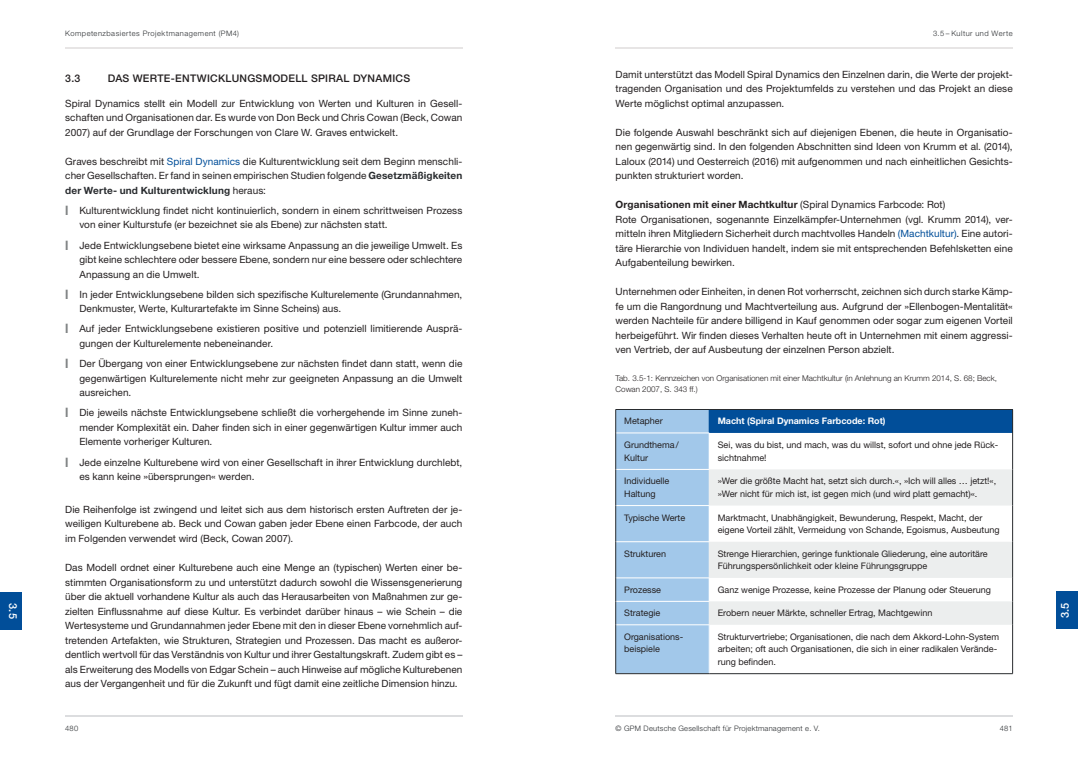
<style>
.page{position:relative;width:1078px;height:766px;background:#fff}
.page>*{position:absolute;margin:0;border:0;box-sizing:border-box;transform-origin:0 0}
.t1{font:500 11px "Helvetica Neue LT Std";color:#fff}
.t2{font:500 10.5px "Helvetica Neue LT Std";letter-spacing:.025em;color:#231f20}
.Fließ_ohne_Einzug{font:10px/14.5px "Helvetica Neue LT Std";letter-spacing:.005em;color:#231f20;text-align:justify}
.Fließ_ohne_Einzug_oh{font:10px/14.5px "Helvetica Neue LT Std";letter-spacing:.005em;color:#231f20;text-align:justify}
.Fließ_ohne_Einzug-2{font:700 10px "Helvetica Neue LT Std";letter-spacing:.015em;color:#231f20}
.Tabelle{font:9px/12.7px "Helvetica Neue LT Std";color:#231f20}
.Tabelle_Kopf{font:700 9px "Helvetica Neue LT Std";color:#fff}
.Bildüberschrift_Tabe{font:300 8px/11px "Helvetica Neue LT Std";color:#231f20}
.t3{font:300 7.5px "Helvetica Neue LT Std";letter-spacing:.065em;color:#292c2f}
.t4{font:300 7.5px "Helvetica Neue LT Std";letter-spacing:.045em;color:#292c2f}
.s1{font-weight:400}
.s2{color:#014e99}
.s3{font-weight:700;color:#292c2f}
.s4{font-weight:700;font-size:13px;color:#808384}
</style>
<div class="page">
<hr style="left:65px;top:714px;width:397px;height:2px;background:#dcdddf">
<hr style="left:65px;top:47px;width:397px;height:2px;background:#e7e5e5">
<hr style="left:615px;top:47px;width:397px;height:2px;background:#e7e5e5">
<div style="left:0;top:592px;width:22px;height:37px;background:#014e99"></div>
<div style="left:1056px;top:591px;width:21px;height:38px;background:#014e99"></div>
<hr style="left:615px;top:714px;width:397px;height:2px;background:#dcdddf">
<div style="left:709px;top:409px;width:303px;height:24px;background:#014e99"></div>
<svg style="left:709px;top:469px;width:303px;height:155px;fill:#eceeee"></svg>
<hr style="left:709px;top:409px;width:303px;height:1px;background:#292c2f">
<svg style="left:1012px;top:409px;width:1px;height:24px"></svg>
<hr style="left:1012px;top:433px;width:1px;height:36px;background:#292c2f">
<hr style="left:1012px;top:469px;width:1px;height:36px;background:#292c2f">
<hr style="left:1012px;top:505px;width:1px;height:36px;background:#292c2f">
<hr style="left:1012px;top:541px;width:1px;height:36px;background:#292c2f">
<div style="left:615px;top:409px;width:94px;height:264px;background:#a2c8ea"></div>
<svg style="left:1012px;top:577px;width:1px;height:47px"></svg>
<hr style="left:615px;top:624px;width:1px;height:49px;background:#292c2f">
<hr style="left:1012px;top:624px;width:1px;height:49px;background:#292c2f">
<hr style="left:615px;top:673px;width:94px;height:1px;background:#292c2f">
<hr style="left:709px;top:673px;width:303px;height:1px;background:#292c2f">
<p class="t3" style="left:65px;top:29px;width:175px">Kompetenzbasiertes Projektmanagement (PM4)</p>
<p class="t3" style="left:932px;top:29px;width:81px">3.5 – Kultur und Werte</p>
<p class="Fließ_ohne_Einzug" style="left:615px;top:67px;width:398px">Damit unterstützt das Modell Spiral Dynamics den Einzelnen darin, die Werte der projekt&shy;tragenden Organisation und des Projektumfelds zu verstehen und das Projekt an diese Werte möglichst optimal anzupassen.</p>
<p class="Fließ_ohne_Einzug" style="left:615px;top:125px;width:398px">Die folgende Auswahl beschränkt sich auf diejenigen Ebenen, die heute in Organisatio&shy;nen gegenwärtig sind. In den folgenden Abschnitten sind Ideen von Krumm et al. (2014), Laloux (2014) und Oesterreich (2016) mit aufgenommen und nach einheitlichen Gesichts&shy;punkten strukturiert worden.</p>
<p class="Fließ_ohne_Einzug-2" style="left:615px;top:198px;width:331px">Organisationen mit einer Machtkultur <span class="s1">(Spiral Dynamics Farbcode: Rot)</span></p>
<p class="Fließ_ohne_Einzug_oh" style="left:615px;top:212px;width:398px">Rote Organisationen, sogenannte Einzelkämpfer-Unternehmen (vgl. Krumm 2014), ver&shy;mitteln ihren Mitgliedern Sicherheit durch machtvolles Handeln <span class="s2">(Machtkultur)</span>. Eine autori&shy;täre Hierarchie von Individuen handelt, indem sie mit entsprechenden Befehlsketten eine Aufgabenteilung bewirken.</p>
<p class="Fließ_ohne_Einzug" style="left:615px;top:284px;width:398px">Unternehmen oder Einheiten, in denen Rot vorherrscht, zeichnen sich durch starke Kämp&shy;fe um die Rangordnung und Machtverteilung aus. Aufgrund der »Ellenbogen-Mentalität« werden Nachteile für andere billigend in Kauf genommen oder sogar zum eigenen Vorteil herbeigeführt. Wir finden dieses Verhalten heute oft in Unternehmen mit einem aggressi&shy;ven Vertrieb, der auf Ausbeutung der einzelnen Person abzielt.</p>
<p class="Bildüberschrift_Tabe" style="left:615px;top:373px;width:383px">Tab. 3.5-1: Kennzeichen von Organisationen mit einer Machtkultur (in Anlehnung an Krumm 2014, S. 68; Beck,<br>Cowan 2007, S. 343 ff.)</p>
<p class="Tabelle" style="left:624px;top:414px;width:40px">Metapher</p>
<p class="Tabelle_Kopf" style="left:717px;top:415px;width:169px">Macht (Spiral Dynamics Farbcode: Rot)</p>
<p class="Tabelle" style="left:624px;top:438px;width:56px">Grundthema/<br>Kultur</p>
<p class="Tabelle" style="left:717px;top:438px;width:282px">Sei, was du bist, und mach, was du willst, sofort und ohne jede Rück&shy;sichtnahme!</p>
<p class="Tabelle" style="left:624px;top:474px;width:47px">Individuelle<br>Haltung</p>
<p class="Tabelle" style="left:717px;top:474px;width:280px">»Wer die größte Macht hat, setzt sich durch.«, »Ich will alles … jetzt!«, »Wer nicht für mich ist, ist gegen mich (und wird platt gemacht)«.</p>
<p class="Tabelle" style="left:624px;top:510px;width:62px">Typische Werte</p>
<p class="Tabelle" style="left:717px;top:510px;width:283px">Marktmacht, Unabhängigkeit, Bewunderung, Respekt, Macht, der eigene Vorteil zählt, Vermeidung von Schande, Egoismus, Ausbeutung</p>
<p class="Tabelle" style="left:624px;top:547px;width:43px">Strukturen</p>
<p class="Tabelle" style="left:717px;top:547px;width:271px">Strenge Hierarchien, geringe funktionale Gliederung, eine autoritäre<br>Führungspersönlichkeit oder kleine Führungsgruppe</p>
<p class="Tabelle" style="left:624px;top:583px;width:38px">Prozesse</p>
<p class="Tabelle" style="left:717px;top:583px;width:274px">Ganz wenige Prozesse, keine Prozesse der Planung oder Steuerung</p>
<p class="Tabelle" style="left:624px;top:606px;width:38px">Strategie</p>
<p class="Tabelle" style="left:717px;top:606px;width:216px">Erobern neuer Märkte, schneller Ertrag, Machtgewinn</p>
<p class="Tabelle" style="left:624px;top:630px;width:60px">Organisations&shy;beispiele</p>
<p class="Tabelle" style="left:717px;top:630px;width:283px">Strukturvertriebe; Organisationen, die nach dem Akkord-Lohn-System arbeiten; oft auch Organisationen, die sich in einer radikalen Verände&shy;rung befinden.</p>
<p class="t2" style="left:65px;top:72px;width:17px">3.3</p>
<p class="t2" style="left:108px;top:72px;width:304px">DAS WERTE-ENTWICKLUNGSMODELL SPIRAL DYNAMICS</p>
<p class="Fließ_ohne_Einzug" style="left:65px;top:96px;width:398px">Spiral Dynamics stellt ein Modell zur Entwicklung von Werten und Kulturen in Gesell&shy;schaften und Organisationen dar. Es wurde von Don Beck und Chris Cowan (Beck, Cowan 2007) auf der Grundlage der Forschungen von Clare W. Graves entwickelt.</p>
<p class="Fließ_ohne_Einzug" style="left:65px;top:154px;width:398px">Graves beschreibt mit <span class="s2">Spiral Dynamics</span> die Kulturentwicklung seit dem Beginn menschli&shy;cher Gesellschaften. Er fand in seinen empirischen Studien folgende <span class="s3">Gesetzmäßigkeiten der Werte- und Kulturentwicklung</span> heraus:</p>
<p class="Fließ_ohne_Einzug" style="left:79px;top:203px;width:384px;text-indent:-14px"><span class="s4">l</span> Kulturentwicklung findet nicht kontinuierlich, sondern in einem schrittweisen Prozess von einer Kulturstufe (er bezeichnet sie als Ebene) zur nächsten statt.</p>
<p class="Fließ_ohne_Einzug" style="left:79px;top:237px;width:384px;text-indent:-14px"><span class="s4">l</span> Jede Entwicklungsebene bietet eine wirksame Anpassung an die jeweilige Umwelt. Es gibt keine schlechtere oder bessere Ebene, sondern nur eine bessere oder schlechtere Anpassung an die Umwelt.</p>
<p class="Fließ_ohne_Einzug" style="left:79px;top:287px;width:384px;text-indent:-14px"><span class="s4">l</span> In jeder Entwicklungsebene bilden sich spezifische Kulturelemente (Grundannahmen,<br>Denkmuster, Werte, Kulturartefakte im Sinne Scheins) aus.</p>
<p class="Fließ_ohne_Einzug" style="left:79px;top:321px;width:384px;text-indent:-14px"><span class="s4">l</span> Auf jeder Entwicklungsebene existieren positive und potenziell limitierende Ausprä&shy;gungen der Kulturelemente nebeneinander.</p>
<p class="Fließ_ohne_Einzug" style="left:79px;top:356px;width:384px;text-indent:-14px"><span class="s4">l</span> Der Übergang von einer Entwicklungsebene zur nächsten findet dann statt, wenn die gegenwärtigen Kulturelemente nicht mehr zur geeigneten Anpassung an die Umwelt ausreichen.</p>
<p class="Fließ_ohne_Einzug" style="left:79px;top:405px;width:384px;text-indent:-14px"><span class="s4">l</span> Die jeweils nächste Entwicklungsebene schließt die vorhergehende im Sinne zuneh&shy;mender Komplexität ein. Daher finden sich in einer gegenwärtigen Kultur immer auch Elemente vorheriger Kulturen.</p>
<p class="Fließ_ohne_Einzug" style="left:79px;top:454px;width:384px;text-indent:-14px"><span class="s4">l</span> Jede einzelne Kulturebene wird von einer Gesellschaft in ihrer Entwicklung durchlebt, es kann keine »übersprungen« werden.</p>
<p class="Fließ_ohne_Einzug" style="left:65px;top:502px;width:398px">Die Reihenfolge ist zwingend und leitet sich aus dem historisch ersten Auftreten der je&shy;weiligen Kulturebene ab. Beck und Cowan gaben jeder Ebene einen Farbcode, der auch im Folgenden verwendet wird (Beck, Cowan 2007).</p>
<p class="Fließ_ohne_Einzug" style="left:65px;top:560px;width:398px">Das Modell ordnet einer Kulturebene auch eine Menge an (typischen) Werten einer be&shy;stimmten Organisationsform zu und unterstützt dadurch sowohl die Wissensgenerierung über die aktuell vorhandene Kultur als auch das Herausarbeiten von Maßnahmen zur ge&shy;zielten Einflussnahme auf diese Kultur. Es verbindet darüber hinaus – wie Schein – die Wertesysteme und Grundannahmen jeder Ebene mit den in dieser Ebene vornehmlich auf&shy;tretenden Artefakten, wie Strukturen, Strategien und Prozessen. Das macht es außeror&shy;dentlich wertvoll für das Verständnis von Kultur und ihrer Gestaltungskraft. Zudem gibt es – als Erweiterung des Modells von Edgar Schein – auch Hinweise auf mögliche Kulturebenen aus der Vergangenheit und für die Zukunft und fügt damit eine zeitliche Dimension hinzu.</p>
<p class="t1" style="left:20px;top:603px;width:17px;rotate:90deg">3.5</p>
<p class="t1" style="left:1058px;top:618px;width:17px;rotate:-90deg">3.5</p>
<p class="t4" style="left:615px;top:723px;width:206px">© GPM Deutsche Gesellschaft für Projektmanagement e. V.</p>
<p class="t4" style="left:65px;top:723px;width:14px">480</p>
<p class="t4" style="left:999px;top:723px;width:14px">481</p>
</div>
